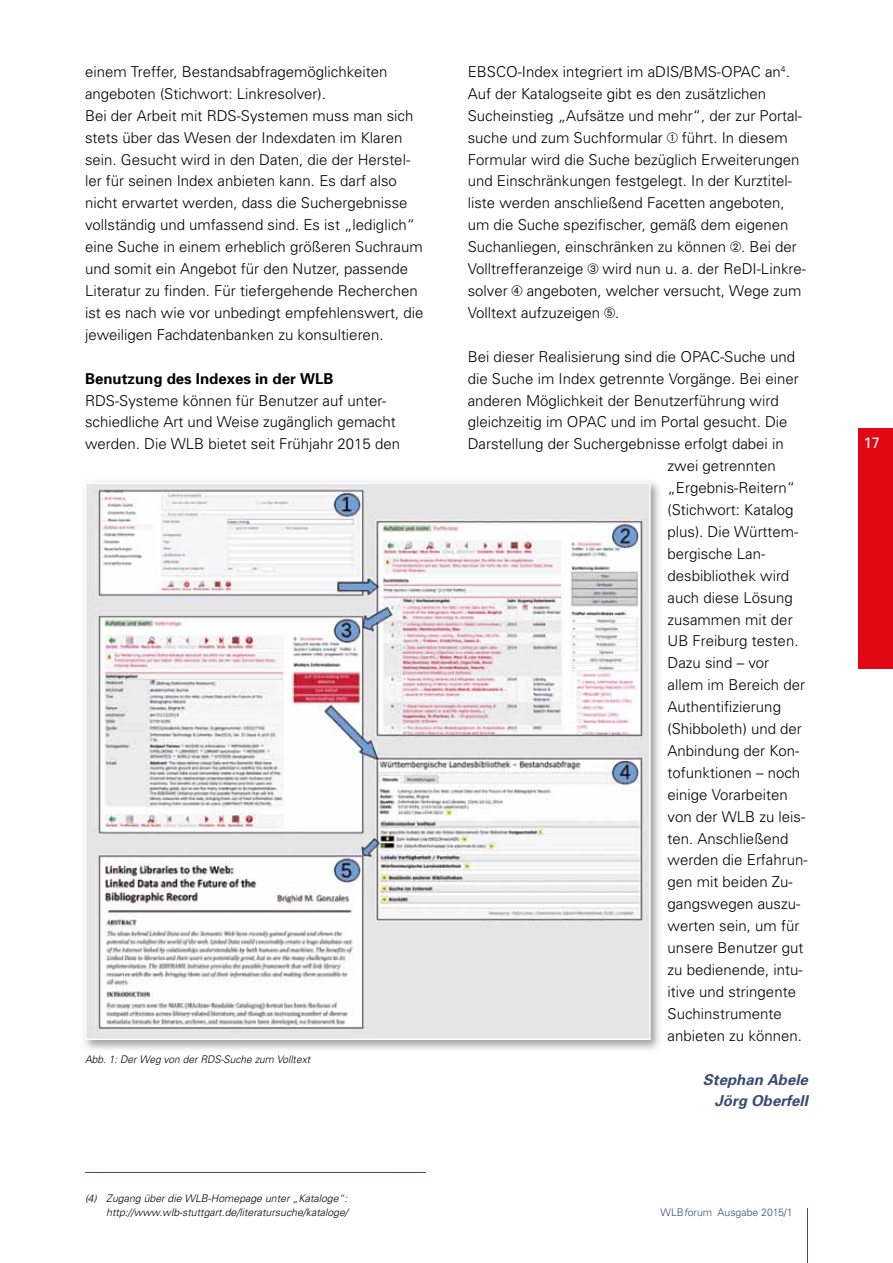
<style>
.page{position:relative;width:893px;height:1263px;background:#fff}
.page>*{position:absolute;margin:0;border:0;box-sizing:border-box;transform-origin:0 0}
.t1{font:300 15px/21.9px "Univers";color:#000}
.t2{font:700 15px "Univers";color:#000}
.t3{font:italic 700 15px/21.9px "Univers";color:#3a4c74;text-align:right}
.t4{font:15px "Univers";color:#fff}
.t5{font:italic 300 10.5px/14.2px "Univers";color:#000;text-align:right}
.t6{font:300 10.5px "Univers";color:#3a4c74}
.s1{font-family:"AG Figures+Pi BQ";font-weight:400}
.s2{font-style:italic}
</style>
<div class="page">
<hr style="left:807px;top:1208px;width:1px;height:55px;background:#3a4c74">
<div style="left:859px;top:428px;width:34px;height:240px;background:#e30613"></div>
<hr style="left:85px;top:1172px;width:340px;height:1px;background:#3a4c74">
<img style="left:84px;top:481px;width:576px;height:569px">
<svg style="left:85px;top:482px;width:566px;height:558px"></svg>
<p class="t1" style="left:85px;top:60px;width:340px">einem Treffer, Bestandsabfragemöglichkeiten angeboten (Stichwort: Linkresolver).<br>Bei der Arbeit mit RDS-Systemen muss man sich stets über das Wesen der Indexdaten im Klaren sein. Gesucht wird in den Daten, die der Herstel&shy;ler für seinen Index anbieten kann. Es darf also nicht erwartet werden, dass die Suchergebnisse vollständig und umfassend sind. Es ist „lediglich“ eine Suche in einem erheblich größeren Suchraum und somit ein Angebot für den Nutzer, passende Literatur zu finden. Für tiefergehende Recherchen ist es nach wie vor unbedingt empfehlenswert, die jeweiligen Fachdatenbanken zu konsultieren.</p>
<p class="t2" style="left:85px;top:369px;width:250px">Benutzung des Indexes in der WLB</p>
<p class="t1" style="left:85px;top:389px;width:317px">RDS-Systeme können für Benutzer auf unter&shy;schiedliche Art und Weise zugänglich gemacht werden. Die WLB bietet seit Frühjahr 2015 den</p>
<p class="t5" style="left:85px;top:1052px;width:227px">Abb. 1: Der Weg von der RDS-Suche zum Volltext</p>
<p class="t5" style="left:85px;top:1191px;width:264px">(4) Zugang über die WLB-Homepage unter „Kataloge“: http://www.wlb-stuttgart.de/literatursuche/kataloge/</p>
<p class="t1" style="left:468px;top:60px;width:340px">EBSCO-Index integriert im aDIS/BMS-OPAC an<sup>4</sup>.<br>Auf der Katalogseite gibt es den zusätzlichen Sucheinstieg „Aufsätze und mehr“, der zur Portal&shy;suche und zum Suchformular <span class="s1">Q</span> führt. In diesem Formular wird die Suche bezüglich Erweiterungen und Einschränkungen festgelegt. In der Kurztitel&shy;liste werden anschließend Facetten angeboten, um die Suche spezifischer, gemäß dem eigenen Suchanliegen, einschränken zu können <span class="s1">W</span>. Bei der Volltrefferanzeige <span class="s1">E</span> wird nun u. a. der ReDI-Linkre&shy;solver <span class="s1">R</span> angeboten, welcher versucht, Wege zum Volltext aufzuzeigen <span class="s1">T</span>.</p>
<p class="t1" style="left:468px;top:345px;width:329px">Bei dieser Realisierung sind die OPAC-Suche und</p>
<p class="t1" style="left:468px;top:367px;width:332px">die Suche im Index getrennte Vorgänge. Bei einer</p>
<p class="t1" style="left:468px;top:389px;width:312px">anderen Möglichkeit der Benutzerführung wird</p>
<p class="t1" style="left:468px;top:411px;width:321px">gleichzeitig im OPAC und im Portal gesucht. Die</p>
<p class="t1" style="left:468px;top:433px;width:317px">Darstellung der Suchergebnisse erfolgt dabei in</p>
<p class="t1" style="left:668px;top:454px;width:110px">zwei getrennten</p>
<p class="t1" style="left:668px;top:476px;width:129px">„Ergebnis-Reitern“</p>
<p class="t1" style="left:668px;top:498px;width:127px">(Stichwort: Katalog</p>
<p class="t1" style="left:668px;top:520px;width:132px">plus). Die Württem-</p>
<p class="t1" style="left:668px;top:542px;width:99px">bergische Lan-</p>
<p class="t1" style="left:668px;top:564px;width:123px">desbibliothek wird</p>
<p class="t1" style="left:668px;top:586px;width:127px">auch diese Lösung</p>
<p class="t1" style="left:668px;top:608px;width:127px">zusammen mit der</p>
<p class="t1" style="left:668px;top:630px;width:132px">UB Freiburg testen.</p>
<p class="t1" style="left:668px;top:652px;width:103px">Dazu sind – vor</p>
<p class="t1" style="left:668px;top:673px;width:139px">allem im Bereich der</p>
<p class="t1" style="left:668px;top:695px;width:115px">Authentifizierung</p>
<p class="t1" style="left:668px;top:717px;width:136px">(Shibboleth) und der</p>
<p class="t1" style="left:668px;top:739px;width:133px">Anbindung der Kon-</p>
<p class="t1" style="left:668px;top:761px;width:134px">tofunktionen – noch</p>
<p class="t1" style="left:668px;top:783px;width:122px">einige Vorarbeiten</p>
<p class="t1" style="left:668px;top:805px;width:139px">von der WLB zu leis-</p>
<p class="t1" style="left:668px;top:827px;width:122px">ten. Anschließend</p>
<p class="t1" style="left:668px;top:849px;width:142px">werden die Erfahrun-</p>
<p class="t1" style="left:668px;top:871px;width:127px">gen mit beiden Zu-</p>
<p class="t1" style="left:668px;top:892px;width:134px">gangswegen auszu-</p>
<p class="t1" style="left:668px;top:914px;width:133px">werten sein, um für</p>
<p class="t1" style="left:668px;top:936px;width:137px">unsere Benutzer gut</p>
<p class="t1" style="left:668px;top:958px;width:137px">zu bedienende, intu-</p>
<p class="t1" style="left:668px;top:980px;width:130px">itive und stringente</p>
<p class="t1" style="left:668px;top:1002px;width:116px">Suchinstrumente</p>
<p class="t1" style="left:668px;top:1024px;width:136px">anbieten zu können.</p>
<p class="t3" style="left:703px;top:1068px;width:107px">Stephan Abele<br>Jörg Oberfell</p>
<p class="t6" style="left:661px;top:1206px;width:134px">WLB<span class="s2">f</span>orum Ausgabe 2015/1</p>
<p class="t4" style="left:863px;top:434px;width:18px">17</p>
</div>
